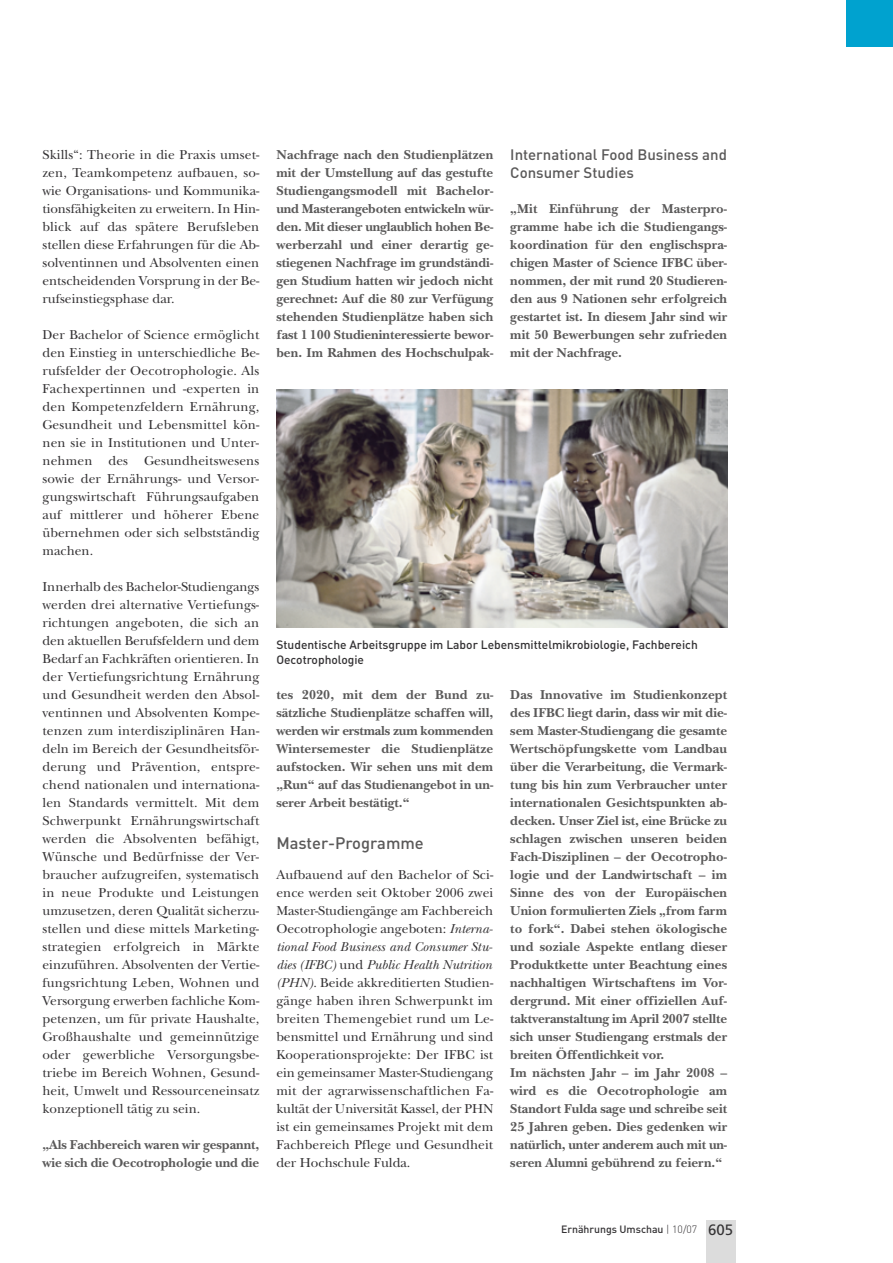
<style>
.page{position:relative;width:893px;height:1263px;background:#fff}
.page>*{position:absolute;margin:0;border:0;box-sizing:border-box;transform-origin:0 0}
.t1{font:500 16.5px "DIN";color:#5a5959}
.t2{font:500 15px/18px "DIN";color:#5a5959}
.t3{font:13.5px/18px "New Baskerville";color:#343234;text-align:justify}
.t4{font:700 13.5px/18px "New Baskerville";letter-spacing:.005em;color:#5a5959;text-align:justify}
.t5{font:500 12px/15px "DIN";color:#343234}
.t6{font:500 10.5px "DIN";color:#343234}
.s1{font-style:italic}
.s2{font-weight:300}
.s3{font-family:"Frutiger";font-weight:400;font-size:15px}
</style>
<div class="page">
<div style="left:706px;top:1220px;width:30px;height:43px;background:#dcdcdc"></div>
<div style="left:846px;top:0;width:47px;height:47px;background:#00a2cf"></div>
<img style="left:276px;top:389px;width:451px;height:238px">
<p class="t3" style="left:43px;top:147px;width:218px">Skills“: Theorie in die Praxis umset&shy;zen, Teamkompetenz aufbauen, so&shy;wie Organisations- und Kommunika&shy;tionsfähigkeiten zu erweitern. In Hin&shy;blick auf das spätere Berufsleben stellen diese Erfahrungen für die Ab&shy;solventinnen und Absolventen einen entscheidenden Vorsprung in der Be&shy;rufseinstiegsphase dar.</p>
<p class="t3" style="left:43px;top:327px;width:218px">Der Bachelor of Science ermöglicht den Einstieg in unterschiedliche Be&shy;rufsfelder der Oecotrophologie. Als Fachexpertinnen und -experten in den Kompetenzfeldern Ernährung, Gesundheit und Lebensmittel kön&shy;nen sie in Institutionen und Unter&shy;nehmen des Gesundheitswesens sowie der Ernährungs- und Versor&shy;gungswirtschaft Führungsaufgaben auf mittlerer und höherer Ebene übernehmen oder sich selbstständig machen.</p>
<p class="t3" style="left:43px;top:579px;width:218px">Innerhalb des Bachelor-Studiengangs werden drei alternative Vertiefungs&shy;richtungen angeboten, die sich an den aktuellen Berufsfeldern und dem Bedarf an Fachkräften orientieren. In der Vertiefungsrichtung Ernährung und Gesundheit werden den Absol&shy;ventinnen und Absolventen Kompe&shy;tenzen zum interdisziplinären Han&shy;deln im Bereich der Gesundheitsför&shy;derung und Prävention, entspre&shy;chend nationalen und internationa&shy;len Standards vermittelt. Mit dem Schwerpunkt Ernährungswirtschaft werden die Absolventen befähigt, Wünsche und Bedürfnisse der Ver&shy;braucher aufzugreifen, systematisch in neue Produkte und Leistungen umzusetzen, deren Qualität sicherzu&shy;stellen und diese mittels Marketing&shy;strategien erfolgreich in Märkte einzuführen. Absolventen der Vertie&shy;fungsrichtung Leben, Wohnen und Versorgung erwerben fachliche Kom&shy;petenzen, um für private Haushalte, Großhaushalte und gemeinnützige oder gewerbliche Versorgungsbe&shy;triebe im Bereich Wohnen, Gesund&shy;heit, Umwelt und Ressourceneinsatz konzeptionell tätig zu sein.</p>
<p class="t4" style="left:43px;top:1137px;width:218px">„Als Fachbereich waren wir gespannt, wie sich die Oecotrophologie und die</p>
<p class="t4" style="left:276px;top:147px;width:218px">Nachfrage nach den Studienplätzen mit der Umstellung auf das gestufte Studiengangsmodell mit Bachelor&shy;und Masterangeboten entwickeln wür&shy;den. Mit dieser unglaublich hohen Be&shy;werberzahl und einer derartig ge&shy;stiegenen Nachfrage im grundständi&shy;gen Studium hatten wir jedoch nicht gerechnet: Auf die 80 zur Verfügung stehenden Studienplätze haben sich fast 1 100 Studieninteressierte bewor&shy;ben. Im Rahmen des Hochschulpak-</p>
<p class="t2" style="left:510px;top:147px;width:218px">International Food Business and<br>Consumer Studies</p>
<p class="t4" style="left:510px;top:201px;width:218px">„Mit Einführung der Masterpro&shy;gramme habe ich die Studiengangs&shy;koordination für den englischspra&shy;chigen Master of Science IFBC über&shy;nommen, der mit rund 20 Studieren&shy;den aus 9 Nationen sehr erfolgreich gestartet ist. In diesem Jahr sind wir mit 50 Bewerbungen sehr zufrieden mit der Nachfrage.</p>
<p class="t5" style="left:276px;top:638px;width:423px">Studentische Arbeitsgruppe im Labor Lebensmittelmikrobiologie, Fachbereich<br>Oecotrophologie</p>
<p class="t4" style="left:276px;top:687px;width:218px">tes 2020, mit dem der Bund zu&shy;sätzliche Studienplätze schaffen will, werden wir erstmals zum kommenden Wintersemester die Studienplätze aufstocken. Wir sehen uns mit dem „Run“ auf das Studienangebot in un&shy;serer Arbeit bestätigt.“</p>
<p class="t1" style="left:276px;top:837px;width:149px">Master-Programme</p>
<p class="t3" style="left:276px;top:867px;width:218px">Aufbauend auf den Bachelor of Sci&shy;ence werden seit Oktober 2006 zwei Master-Studiengänge am Fachbereich Oecotrophologie angeboten: <span class="s1">Interna&shy;tional Food Business and Consumer Stu&shy;dies (IFBC)</span> und <span class="s1">Public Health Nutrition (PHN).</span> Beide akkreditierten Studien&shy;gänge haben ihren Schwerpunkt im breiten Themengebiet rund um Le&shy;bensmittel und Ernährung und sind Kooperationsprojekte: Der IFBC ist ein gemeinsamer Master-Studiengang mit der agrarwissenschaftlichen Fa&shy;kultät der Universität Kassel, der PHN ist ein gemeinsames Projekt mit dem Fachbereich Pflege und Gesundheit der Hochschule Fulda.</p>
<p class="t4" style="left:510px;top:687px;width:218px;text-align:left">Das Innovative im Studienkonzept des IFBC liegt darin, dass wir mit die&shy;sem Master-Studiengang die gesamte Wertschöpfungskette vom Landbau über die Verarbeitung, die Vermark&shy;tung bis hin zum Verbraucher unter internationalen Gesichtspunkten ab&shy;decken. Unser Ziel ist, eine Brücke zu schlagen zwischen unseren beiden Fach-Disziplinen – der Oecotropho&shy;logie und der Landwirtschaft – im Sinne des von der Europäischen Union formulierten Ziels „from farm to fork“. Dabei stehen ökologische und soziale Aspekte entlang dieser Produktkette unter Beachtung eines nachhaltigen Wirtschaftens im Vor&shy;dergrund. Mit einer offiziellen Auf&shy;taktveranstaltung im April 2007 stellte sich unser Studiengang erstmals der breiten Öffentlichkeit vor.<br>Im nächsten Jahr – im Jahr 2008 – wird es die Oecotrophologie am Standort Fulda sage und schreibe seit 25 Jahren geben. Dies gedenken wir natürlich, unter anderem auch mit un&shy;seren Alumni gebührend zu feiern.“</p>
<p class="t6" style="left:561px;top:1225px;width:174px">Ernährungs Umschau <span class="s2">| 10/07</span> <span class="s3">605</span></p>
</div>
